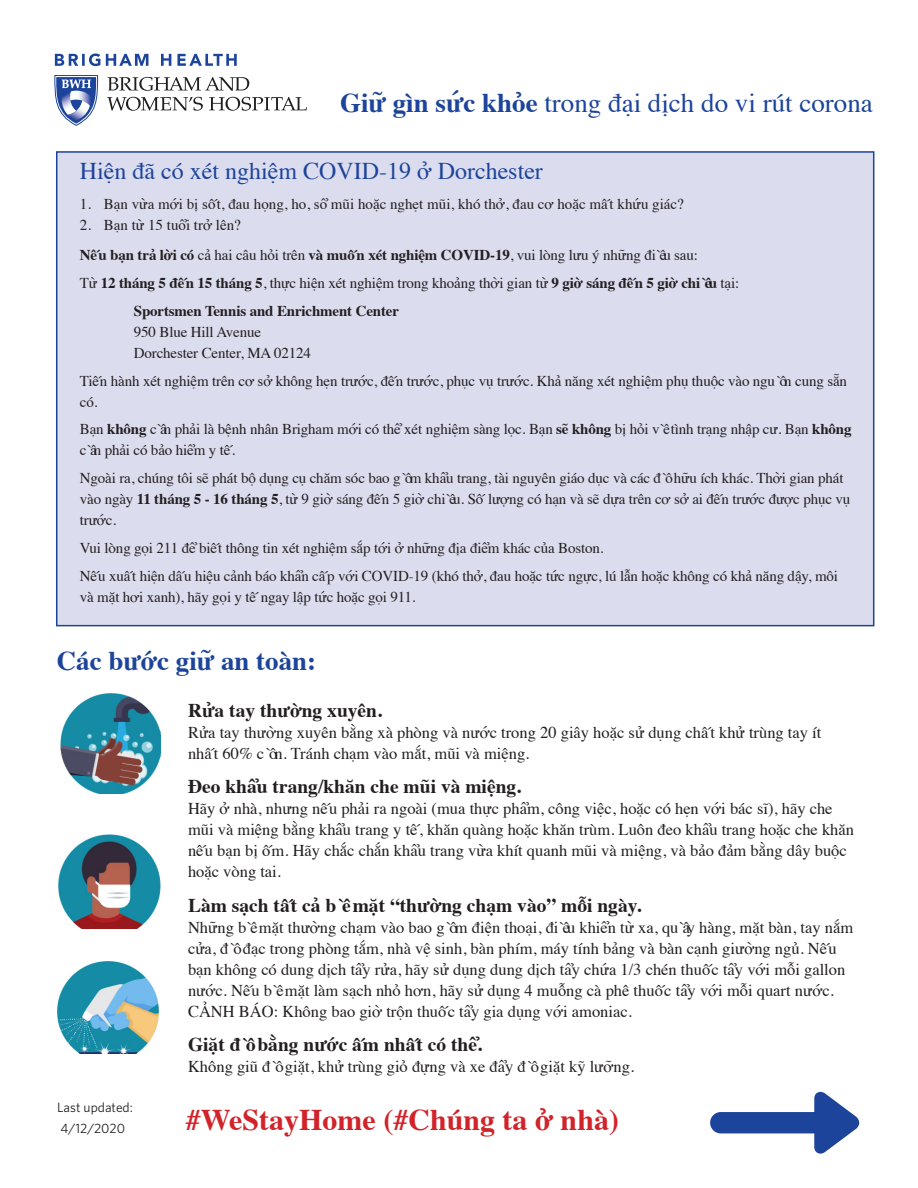
<style>
.page{position:relative;width:918px;height:1188px;background:#fff}
.page>*{position:absolute;margin:0;border:0;box-sizing:border-box;transform-origin:0 0}
.t1{font:700 30px "Times";color:#d1232a}
.t2{font:27px "Times";color:#1d449b}
.t3{font:700 27px "Times";color:#1d449b}
.t4{font:24px "Times";color:#1d449b}
.t5{font:700 19.5px "Times";color:#231f20}
.t6{font:16.5px/21px "Times";color:#231f20}
.t7{font:15px/21px "Times";letter-spacing:-.01em;color:#231f20}
.t8{font:700 15px "Times";letter-spacing:-.01em;color:#231f20}
.t9{font:13.5px "Whitney";color:#231f20}
.s1{font-weight:700}
</style>
<div class="page">
<div style="left:56px;top:151px;width:818px;height:475px;background:#dbdcee;border:2px solid #1d449b"></div>
<img style="left:58px;top:834px;width:103px;height:94px">
<img style="left:60px;top:693px;width:100px;height:101px">
<img style="left:57px;top:961px;width:102px;height:92px">
<svg style="left:54px;top:75px;width:44px;height:51px"></svg>
<svg style="left:107px;top:77px;width:200px;height:34px"></svg>
<svg style="left:55px;top:54px;width:182px;height:12px"></svg>
<svg style="left:710px;top:1092px;width:149px;height:62px"></svg>
<p class="t2" style="left:340px;top:77px;width:534px"><span class="s1">Giữ gìn sức khỏe</span> trong đại dịch do vi rút corona</p>
<p class="t4" style="left:80px;top:149px;width:465px">Hiện đã có xét nghiệm COVID-19 ở Dorchester</p>
<p class="t7" style="left:80px;top:193px;width:606px">1. Bạn vừa mới bị sốt, đau họng, ho, sổ mũi hoặc nghẹt mũi, khó thở, đau cơ hoặc mất khứu giác?</p>
<p class="t7" style="left:80px;top:214px;width:163px">2. Bạn từ 15 tuổi trở lên?</p>
<p class="t7" style="left:80px;top:244px;width:620px"><span class="s1">Nếu bạn trả lời có</span> cả hai câu hỏi trên <span class="s1">và muốn xét nghiệm COVID-19</span>, vui lòng lưu ý những điều sau:</p>
<p class="t7" style="left:80px;top:271px;width:661px">Từ <span class="s1">12 tháng 5 đến 15 tháng 5</span>, thực hiện xét nghiệm trong khoảng thời gian từ <span class="s1">9 giờ sáng đến 5 giờ chiều</span> tại:</p>
<p class="t8" style="left:134px;top:297px;width:267px">Sportsmen Tennis and Enrichment Center</p>
<p class="t7" style="left:134px;top:320px;width:129px">950 Blue Hill Avenue</p>
<p class="t7" style="left:134px;top:341px;width:179px">Dorchester Center, MA 02124</p>
<p class="t7" style="left:80px;top:369px;width:769px">Tiến hành xét nghiệm trên cơ sở không hẹn trước, đến trước, phục vụ trước. Khả năng xét nghiệm phụ thuộc vào nguồn cung sẵn có.</p>
<p class="t7" style="left:80px;top:418px;width:773px">Bạn <span class="s1">không</span> cần phải là bệnh nhân Brigham mới có thể xét nghiệm sàng lọc. Bạn <span class="s1">sẽ không</span> bị hỏi về tình trạng nhập cư. Bạn <span class="s1">không </span>cần phải có bảo hiểm y tế.</p>
<p class="t7" style="left:80px;top:466px;width:772px">Ngoài ra, chúng tôi sẽ phát bộ dụng cụ chăm sóc bao gồm khẩu trang, tài nguyên giáo dục và các đồ hữu ích khác. Thời gian phát vào ngày <span class="s1">11 tháng 5 - 16 tháng 5</span>, từ 9 giờ sáng đến 5 giờ chiều. Số lượng có hạn và sẽ dựa trên cơ sở ai đến trước được phục vụ trước.</p>
<p class="t7" style="left:80px;top:536px;width:525px">Vui lòng gọi 211 để biết thông tin xét nghiệm sắp tới ở những địa điểm khác của Boston.</p>
<p class="t7" style="left:80px;top:564px;width:760px">Nếu xuất hiện dấu hiệu cảnh báo khẩn cấp với COVID-19 (khó thở, đau hoặc tức ngực, lú lẫn hoặc không có khả năng dậy, môi và mặt hơi xanh), hãy gọi y tế ngay lập tức hoặc gọi 911.</p>
<p class="t3" style="left:57px;top:635px;width:261px">Các bước giữ an toàn:</p>
<p class="t9" style="left:57px;top:1100px;width:77px">Last updated:</p>
<p class="t9" style="left:60px;top:1121px;width:66px">4/12/2020</p>
<p class="t5" style="left:188px;top:691px;width:195px">Rửa tay thường xuyên.</p>
<p class="t6" style="left:188px;top:720px;width:635px">Rửa tay thường xuyên bằng xà phòng và nước trong 20 giây hoặc sử dụng chất khử trùng tay ít nhất 60% cồn. Tránh chạm vào mắt, mũi và miệng.</p>
<p class="t5" style="left:188px;top:768px;width:335px">Đeo khẩu trang/khăn che mũi và miệng.</p>
<p class="t6" style="left:188px;top:797px;width:668px">Hãy ở nhà, nhưng nếu phải ra ngoài (mua thực phẩm, công việc, hoặc có hẹn với bác sĩ), hãy che mũi và miệng bằng khẩu trang y tế, khăn quàng hoặc khăn trùm. Luôn đeo khẩu trang hoặc che khăn nếu bạn bị ốm. Hãy chắc chắn khẩu trang vừa khít quanh mũi và miệng, và bảo đảm bằng dây buộc hoặc vòng tai.</p>
<p class="t5" style="left:188px;top:886px;width:455px">Làm sạch tất cả bề mặt “thường chạm vào” mỗi ngày.</p>
<p class="t6" style="left:188px;top:915px;width:667px">Những bề mặt thường chạm vào bao gồm điện thoại, điều khiển từ xa, quầy hàng, mặt bàn, tay nắm cửa, đồ đạc trong phòng tắm, nhà vệ sinh, bàn phím, máy tính bảng và bàn cạnh giường ngủ. Nếu bạn không có dung dịch tẩy rửa, hãy sử dụng dung dịch tẩy chứa 1/3 chén thuốc tẩy với mỗi gallon nước. Nếu bề mặt làm sạch nhỏ hơn, hãy sử dụng 4 muỗng cà phê thuốc tẩy với mỗi quart nước.<br>CẢNH BÁO: Không bao giờ trộn thuốc tẩy gia dụng với amoniac.</p>
<p class="t5" style="left:188px;top:1026px;width:295px">Giặt đồ bằng nước ấm nhất có thể.</p>
<p class="t6" style="left:188px;top:1055px;width:448px">Không giũ đồ giặt, khử trùng giỏ đựng và xe đẩy đồ giặt kỹ lưỡng.</p>
<p class="t1" style="left:186px;top:1091px;width:435px">#WeStayHome (#Chúng ta ở nhà)</p>
</div>
